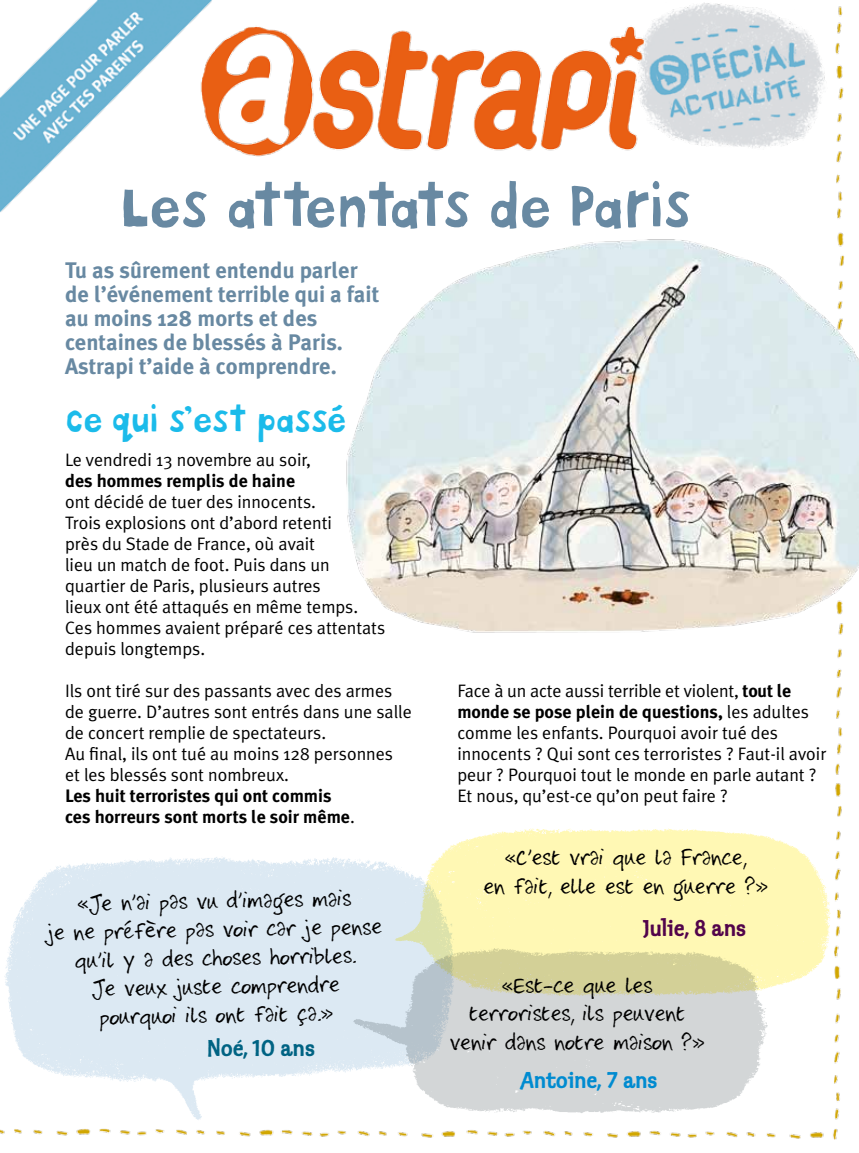
<style>
.page{position:relative;width:859px;height:1153px;background:#fff}
.page>*{position:absolute;margin:0;border:0;box-sizing:border-box;transform-origin:0 0}
.t1{font:57px "MB Bokka";letter-spacing:-.01em;color:#6889a2}
.t2{font:34.5px "MB Bokka";color:#1bbbea}
.t3{font:28.5px/28.5px "Fred";color:#000;text-align:center}
.t4{font:24px "Klepto Strapi";color:#008bd0}
.t5{font:24px "Klepto Strapi";color:#52044b}
.t6{font:24px "Klepto Strapi";color:#006383}
.t7{font:700 22.5px/24px "Meta Plus";color:#6889a2}
.t8{font:18px/21px "Meta Plus Normal";color:#000}
.t9{font:700 18px/21px "Meta Plus";color:#000}
.s1{font-family:"Meta Plus Normal";font-weight:400}
.s2{font-family:"Meta Plus";font-weight:700}
</style>
<div class="page">
<img style="left:0;top:0;width:844px;height:1140px">
<img style="left:338px;top:822px;width:506px;height:235px">
<img style="left:0;top:824px;width:496px;height:316px">
<img style="left:327px;top:946px;width:470px;height:181px">
<img style="left:338px;top:232px;width:521px;height:409px">
<h1 class="t1" style="left:120px;top:169px;width:571px">Les attentats de Paris</h1>
<p class="t7" style="left:65px;top:258px;width:316px">Tu as sûrement entendu parler de l’événement terrible qui a fait au moins 128 morts et des centaines de blessés à Paris.<br>Astrapi t’aide à comprendre.</p>
<h2 class="t2" style="left:65px;top:396px;width:285px">Ce qui s’est passé</h2>
<p class="t8" style="left:65px;top:449px;width:247px">Le vendredi 13 novembre au soir,</p>
<p class="t9" style="left:65px;top:470px;width:232px">des hommes remplis de haine</p>
<p class="t8" style="left:65px;top:491px;width:322px">ont décidé de tuer des innocents.<br>Trois explosions ont d’abord retenti<br>près du Stade de France, où avait<br>lieu un match de foot. Puis dans un quartier de Paris, plusieurs autres<br>lieux ont été attaqués en même temps.<br>Ces hommes avaient préparé ces attentats depuis longtemps.</p>
<p class="t8" style="left:65px;top:680px;width:348px">Ils ont tiré sur des passants avec des armes de guerre. D’autres sont entrés dans une salle de concert remplie de spectateurs.<br>Au final, ils ont tué au moins 128 personnes et les blessés sont nombreux.</p>
<p class="t9" style="left:65px;top:785px;width:291px">Les huit terroristes qui ont commis ces horreurs sont morts le soir même<span class="s1">.</span></p>
<h3 class="t3" style="left:47px;top:890px;width:336px;rotate:-1deg">«Je n’ai pas vu d’images mais<br>je ne préfère pas voir car je pense qu’il y a des choses horribles.<br>Je veux juste comprendre<br>pourquoi ils ont fait ça.»</h3>
<h3 class="t6" style="left:207px;top:1035px;width:109px">Noé, 10 ans</h3>
<p class="t8" style="left:457px;top:679px;width:335px">Face à un acte aussi terrible et violent, <span class="s2">tout le</span></p>
<p class="t9" style="left:457px;top:701px;width:353px">monde se pose plein de questions, <span class="s1">les adultes</span></p>
<p class="t8" style="left:457px;top:721px;width:370px">comme les enfants. Pourquoi avoir tué des innocents ? Qui sont ces terroristes ? Faut-il avoir peur ? Pourquoi tout le monde en parle autant ?<br>Et nous, qu’est-ce qu’on peut faire ?</p>
<h3 class="t3" style="left:484px;top:844px;width:286px">«C’est vrai que la France,<br>en fait, elle est en guerre ?»</h3>
<h3 class="t5" style="left:643px;top:915px;width:104px">Julie, 8 ans</h3>
<h3 class="t3" style="left:450px;top:971px;width:256px">«Est-ce que les terroristes, ils peuvent venir dans notre maison ?»</h3>
<h3 class="t4" style="left:521px;top:1067px;width:138px">Antoine, 7 ans</h3>
</div>
